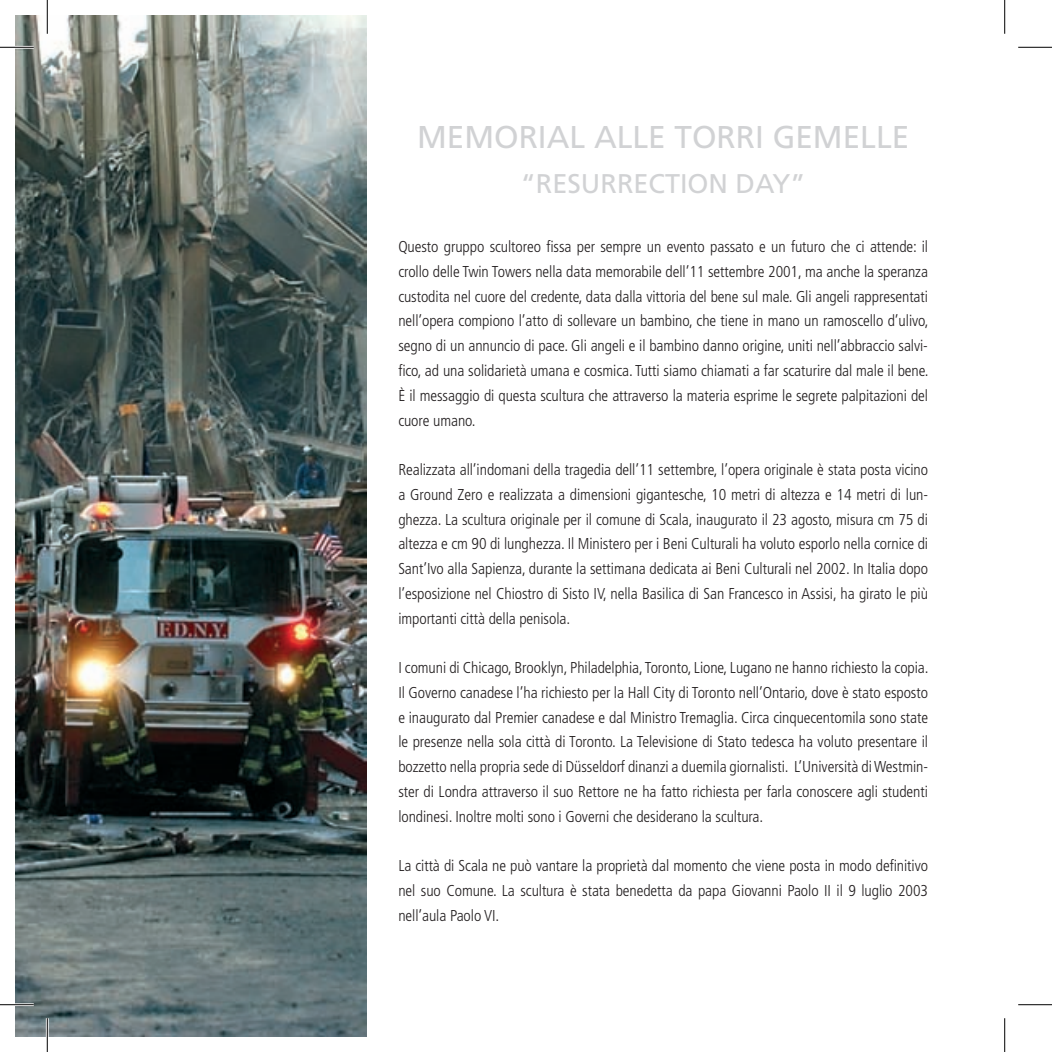
<style>
.page{position:relative;width:1052px;height:1052px;background:#fff}
.page>*{position:absolute;margin:0;border:0;box-sizing:border-box;transform-origin:0 0}
.t1{font:31.5px "Frutiger";color:#d1d2d4}
.t2{font:27px "Frutiger";color:#d1d2d4}
.t3{font:300 condensed 15.75px/24.8px "Frutiger";letter-spacing:-.005em;color:#231f20;text-align:justify}
</style>
<div class="page">
<img style="left:15px;top:15px;width:351px;height:1021px">
<hr style="left:0;top:46px;width:34px;height:3px;background:#fff">
<hr style="left:0;top:1003px;width:34px;height:2px;background:#fff">
<hr style="left:46px;top:0;width:3px;height:34px;background:#fff">
<hr style="left:46px;top:1017px;width:3px;height:34px;background:#fff">
<hr style="left:0;top:47px;width:34px;height:1px;background:#000">
<hr style="left:1017px;top:47px;width:34px;height:1px;background:#000">
<hr style="left:0;top:1004px;width:34px;height:1px;background:#000">
<hr style="left:1017px;top:1004px;width:34px;height:1px;background:#000">
<hr style="left:47px;top:0;width:1px;height:34px;background:#000">
<hr style="left:47px;top:1017px;width:1px;height:34px;background:#000">
<hr style="left:1004px;top:0;width:1px;height:34px;background:#000">
<hr style="left:1004px;top:1017px;width:1px;height:34px;background:#000">
<h1 class="t1" style="left:417px;top:119px;width:493px">MEMORIAL ALLE TORRI GEMELLE</h1>
<h2 class="t2" style="left:521px;top:168px;width:286px">“RESURRECTION DAY”</h2>
<p class="t3" style="left:398px;top:234px;width:531px">Questo gruppo scultoreo fissa per sempre un evento passato e un futuro che ci attende: il crollo delle Twin Towers nella data memorabile dell’11 settembre 2001, ma anche la speranza custodita nel cuore del credente, data dalla vittoria del bene sul male. Gli angeli rappresentati nell’opera compiono l’atto di sollevare un bambino, che tiene in mano un ramoscello d’ulivo, segno di un annuncio di pace. Gli angeli e il bambino danno origine, uniti nell’abbraccio salvi&shy;fico, ad una solidarietà umana e cosmica. Tutti siamo chiamati a far scaturire dal male il bene.<br>È il messaggio di questa scultura che attraverso la materia esprime le segrete palpitazioni del cuore umano.</p>
<p class="t3" style="left:398px;top:457px;width:531px">Realizzata all’indomani della tragedia dell’11 settembre, l’opera originale è stata posta vicino a Ground Zero e realizzata a dimensioni gigantesche, 10 metri di altezza e 14 metri di lun&shy;ghezza. La scultura originale per il comune di Scala, inaugurato il 23 agosto, misura cm 75 di altezza e cm 90 di lunghezza. Il Ministero per i Beni Culturali ha voluto esporlo nella cornice di Sant’Ivo alla Sapienza, durante la settimana dedicata ai Beni Culturali nel 2002. In Italia dopo l’esposizione nel Chiostro di Sisto IV, nella Basilica di San Francesco in Assisi, ha girato le più importanti città della penisola.</p>
<p class="t3" style="left:398px;top:655px;width:531px">I comuni di Chicago, Brooklyn, Philadelphia, Toronto, Lione, Lugano ne hanno richiesto la copia.<br>Il Governo canadese l’ha richiesto per la Hall City di Toronto nell’Ontario, dove è stato esposto e inaugurato dal Premier canadese e dal Ministro Tremaglia. Circa cinquecentomila sono state le presenze nella sola città di Toronto. La Televisione di Stato tedesca ha voluto presentare il bozzetto nella propria sede di Düsseldorf dinanzi a duemila giornalisti. L’Università di Westmin&shy;ster di Londra attraverso il suo Rettore ne ha fatto richiesta per farla conoscere agli studenti londinesi. Inoltre molti sono i Governi che desiderano la scultura.</p>
<p class="t3" style="left:398px;top:853px;width:531px">La città di Scala ne può vantare la proprietà dal momento che viene posta in modo definitivo nel suo Comune. La scultura è stata benedetta da papa Giovanni Paolo II il 9 luglio 2003 nell’aula Paolo VI.</p>
</div>
